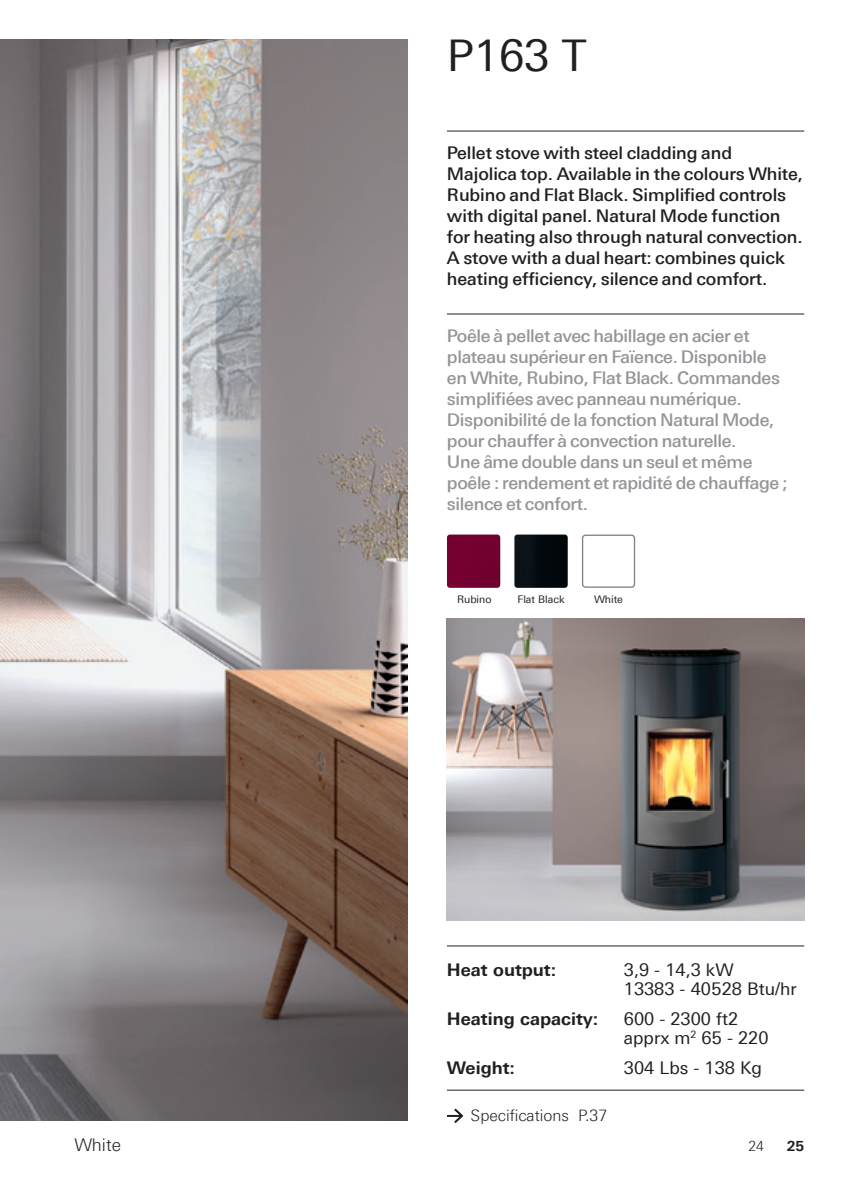
<style>
.page{position:relative;width:844px;height:1191px;background:#fff}
.page>*{position:absolute;margin:0;border:0;box-sizing:border-box;transform-origin:0 0}
._01_Nome_Stufa{font:43.75px "Linotype Univers 430";color:#231f20}
._02_Testo_prodotto_S{font:500 17.5px/21px "Linotype Univers 530";letter-spacing:-.02em;color:#939598}
._02_Testo_prodotto_S-2{font:500 17.5px/21px "Linotype Univers 530";letter-spacing:-.005em;color:#231f20}
._04_Potenze_e_misure{font:17.5px "Linotype Univers 430";color:#231f20}
._04_Potenze_e_misure-2{font:700 17.5px "Linotype Univers 630";color:#231f20}
.t1{font:300 17.5px "Linotype Univers 330";color:#231f20}
._03_Specifications{font:300 15.75px "Linotype Univers 330";color:#231f20}
.t2{font:300 14px "Linotype Univers 330";color:#231f20}
.t3{font:700 14px "Linotype Univers 630";color:#231f20}
._02_05_Nomi_colori{font:10.5px "Linotype Univers 430";color:#231f20}
</style>
<div class="page">
<hr style="left:447px;top:131px;width:357px;height:1px;background:#231f20">
<hr style="left:447px;top:314px;width:357px;height:1px;background:#231f20">
<img style="left:447px;top:618px;width:357px;height:302px">
<img style="left:0;top:40px;width:407px;height:1080px">
<svg style="left:447px;top:1108px;width:17px;height:15px"></svg>
<div style="left:581px;top:534px;width:54px;height:54px;border:1px solid #808285;border-radius:3px"></div>
<div style="left:447px;top:534px;width:53px;height:54px;background:#730130"></div>
<img style="left:514px;top:534px;width:53px;height:54px">
<hr style="left:447px;top:945px;width:357px;height:1px;background:#231f20">
<hr style="left:447px;top:1089px;width:357px;height:1px;background:#231f20">
<p class="_01_Nome_Stufa" style="left:447px;top:31px;width:141px">P163 T</p>
<p class="_02_Testo_prodotto_S-2" style="left:447px;top:142px;width:357px">Pellet stove with steel cladding and Majolica top. Available in the colours White, Rubino and Flat Black. Simplified controls with digital panel. Natural Mode function for heating also through natural convection.<br>A stove with a dual heart: combines quick heating efficiency, silence and comfort.</p>
<p class="_02_Testo_prodotto_S" style="left:447px;top:325px;width:342px">Poêle à pellet avec habillage en acier et plateau supérieur en Faïence. Disponible en White, Rubino, Flat Black. Commandes simplifiées avec panneau numérique.<br>Disponibilité de la fonction Natural Mode, pour chauffer à convection naturelle.<br>Une âme double dans un seul et même poêle : rendement et rapidité de chauffage ; silence et confort.</p>
<p class="_02_05_Nomi_colori" style="left:457px;top:593px;width:36px">Rubino</p>
<p class="_02_05_Nomi_colori" style="left:517px;top:593px;width:49px">Flat Black</p>
<p class="_02_05_Nomi_colori" style="left:594px;top:593px;width:30px">White</p>
<p class="_04_Potenze_e_misure-2" style="left:447px;top:958px;width:111px">Heat output:</p>
<p class="_04_Potenze_e_misure" style="left:623px;top:959px;width:111px">3,9 - 14,3 kW</p>
<p class="_04_Potenze_e_misure" style="left:623px;top:978px;width:174px">13383 - 40528 Btu/hr</p>
<p class="_04_Potenze_e_misure-2" style="left:447px;top:1007px;width:153px">Heating capacity:</p>
<p class="_04_Potenze_e_misure" style="left:623px;top:1008px;width:116px">600 - 2300 ft2</p>
<p class="_04_Potenze_e_misure" style="left:623px;top:1027px;width:146px">apprx m<sup>2</sup> 65 - 220</p>
<p class="_04_Potenze_e_misure-2" style="left:447px;top:1056px;width:70px">Weight:</p>
<p class="_04_Potenze_e_misure" style="left:623px;top:1057px;width:140px">304 Lbs - 138 Kg</p>
<p class="_03_Specifications" style="left:470px;top:1106px;width:138px">Specifications P.37</p>
<p class="t1" style="left:74px;top:1134px;width:48px">White</p>
<p class="t2" style="left:748px;top:1138px;width:17px">24</p>
<p class="t3" style="left:786px;top:1137px;width:19px">25</p>
</div>
